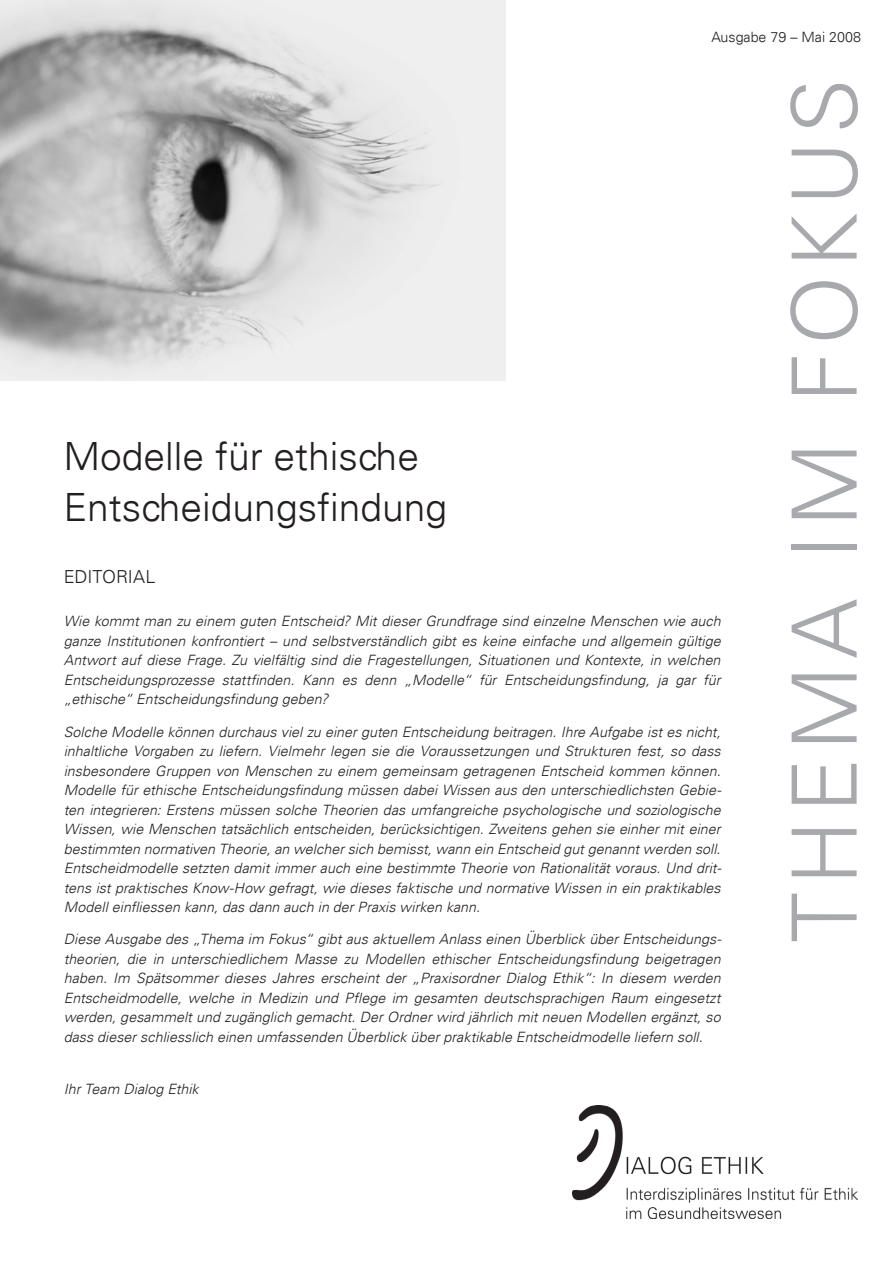
<style>
.page{position:relative;width:893px;height:1263px;background:#fff}
.page>*{position:absolute;margin:0;border:0;box-sizing:border-box;transform-origin:0 0}
.t1{font:300 90px "Univers LT";letter-spacing:.08em;color:#a8a9ad}
.t2{font:300 39px/51px "Univers LT";color:#231f20}
.t3{font:300 18px "Univers LT";letter-spacing:-.005em;color:#231f20}
.t4{font:italic 300 14.25px/19.5px "Univers LT";letter-spacing:.005em;color:#231f20;text-align:justify}
.t5{font:300 14.25px "Univers LT";color:#231f20}
</style>
<div class="page">
<img style="left:1px;top:1px;width:504px;height:380px">
<img style="left:573px;top:1106px;width:285px;height:112px">
<p class="t5" style="left:711px;top:29px;width:151px">Ausgabe 79 – Mai 2008</p>
<h2 class="t2" style="left:63px;top:431px;width:385px">Modelle für ethische<br>Entscheidungsfindung</h2>
<p class="t3" style="left:64px;top:565px;width:93px">EDITORIAL</p>
<p class="t4" style="left:64px;top:611px;width:658px">Wie kommt man zu einem guten Entscheid? Mit dieser Grundfrage sind einzelne Menschen wie auch ganze Institutionen konfrontiert – und selbstverständlich gibt es keine einfache und allgemein gültige Antwort auf diese Frage. Zu vielfältig sind die Fragestellungen, Situationen und Kontexte, in welchen Entscheidungsprozesse stattfinden. Kann es denn „Modelle“ für Entscheidungsfindung, ja gar für „ethische“ Entscheidungsfindung geben?</p>
<p class="t4" style="left:64px;top:722px;width:659px">Solche Modelle können durchaus viel zu einer guten Entscheidung beitragen. Ihre Aufgabe ist es nicht, inhaltliche Vorgaben zu liefern. Vielmehr legen sie die Voraussetzungen und Strukturen fest, so dass insbesondere Gruppen von Menschen zu einem gemeinsam getragenen Entscheid kommen können.<br>Modelle für ethische Entscheidungsfindung müssen dabei Wissen aus den unterschiedlichsten Gebie&shy;ten integrieren: Erstens müssen solche Theorien das umfangreiche psychologische und soziologische Wissen, wie Menschen tatsächlich entscheiden, berücksichtigen. Zweitens gehen sie einher mit einer bestimmten normativen Theorie, an welcher sich bemisst, wann ein Entscheid gut genannt werden soll.<br>Entscheidmodelle setzten damit immer auch eine bestimmte Theorie von Rationalität voraus. Und drit&shy;tens ist praktisches Know-How gefragt, wie dieses faktische und normative Wissen in ein praktikables Modell einfliessen kann, das dann auch in der Praxis wirken kann.</p>
<p class="t4" style="left:64px;top:929px;width:659px">Diese Ausgabe des „Thema im Fokus“ gibt aus aktuellem Anlass einen Überblick über Entscheidungs&shy;theorien, die in unterschiedlichem Masse zu Modellen ethischer Entscheidungsfindung beigetragen haben. Im Spätsommer dieses Jahres erscheint der „Praxisordner Dialog Ethik“: In diesem werden Entscheidmodelle, welche in Medizin und Pflege im gesamten deutschsprachigen Raum eingesetzt werden, gesammelt und zugänglich gemacht. Der Ordner wird jährlich mit neuen Modellen ergänzt, so dass dieser schliesslich einen umfassenden Überblick über praktikable Entscheidmodelle liefern soll.</p>
<p class="t4" style="left:64px;top:1079px;width:137px">Ihr Team Dialog Ethik</p>
<h1 class="t1" style="left:770px;top:942px;width:865px;rotate:-90deg">THEMA IM FOKUS</h1>
</div>
